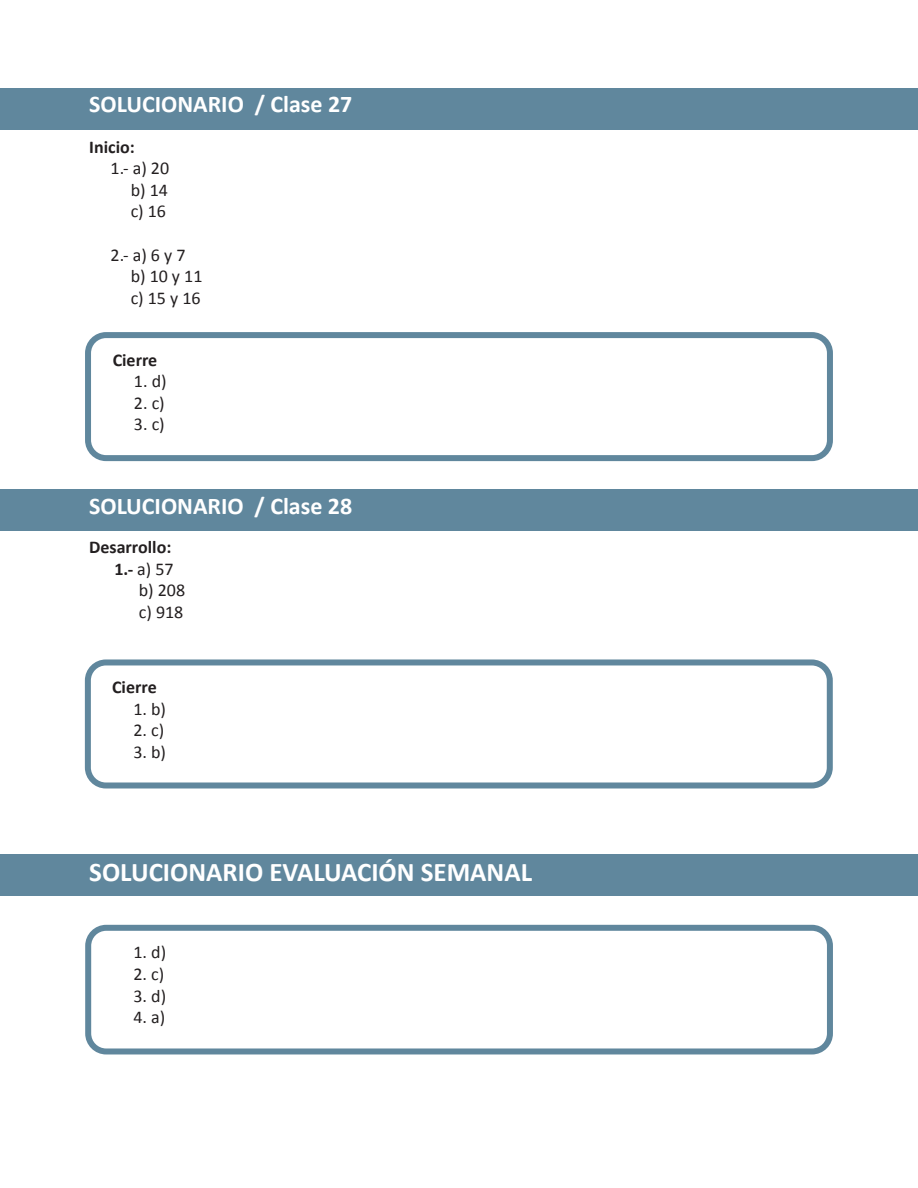
<style>
.page{position:relative;width:918px;height:1188px;background:#fff}
.page>*{position:absolute;margin:0;border:0;box-sizing:border-box;transform-origin:0 0}
.t1{font:700 27px "Calibri";color:#fff}
.t2{font:700 24px "Calibri";color:#fff}
.t3{font:18px "Calibri";color:#231f20}
.t4{font:700 18px "Calibri";color:#231f20}
.s1{font-weight:700}
</style>
<div class="page">
<div style="left:0;top:88px;width:918px;height:42px;background:#60879d"></div>
<div style="left:85px;top:332px;width:748px;height:129px;border:6px solid #60879d;border-radius:18px"></div>
<div style="left:0;top:490px;width:918px;height:41px;background:#60879d"></div>
<div style="left:85px;top:659px;width:748px;height:129px;border:6px solid #60879d;border-radius:18px"></div>
<div style="left:0;top:855px;width:918px;height:41px;background:#60879d"></div>
<div style="left:85px;top:925px;width:748px;height:129px;border:6px solid #60879d;border-radius:18px"></div>
<p class="t2" style="left:89px;top:87px;width:265px">SOLUCIONARIO / Clase 27</p>
<p class="t4" style="left:89px;top:134px;width:47px">Inicio:</p>
<p class="t3" style="left:111px;top:157px;width:60px">1.- a) 20</p>
<p class="t3" style="left:131px;top:179px;width:39px">b) 14</p>
<p class="t3" style="left:131px;top:200px;width:37px">c) 16</p>
<p class="t3" style="left:111px;top:243px;width:76px">2.- a) 6 y 7</p>
<p class="t3" style="left:131px;top:265px;width:73px">b) 10 y 11</p>
<p class="t3" style="left:131px;top:287px;width:71px">c) 15 y 16</p>
<p class="t4" style="left:113px;top:347px;width:46px">Cierre</p>
<p class="t3" style="left:134px;top:370px;width:34px">1. d)</p>
<p class="t3" style="left:134px;top:392px;width:32px">2. c)</p>
<p class="t3" style="left:134px;top:413px;width:32px">3. c)</p>
<p class="t2" style="left:89px;top:489px;width:265px">SOLUCIONARIO / Clase 28</p>
<p class="t4" style="left:89px;top:534px;width:84px">Desarrollo:</p>
<p class="t3" style="left:114px;top:558px;width:61px"><span class="s1">1.-</span> a) 57</p>
<p class="t3" style="left:139px;top:579px;width:48px">b) 208</p>
<p class="t3" style="left:139px;top:601px;width:46px">c) 918</p>
<p class="t4" style="left:112px;top:674px;width:46px">Cierre</p>
<p class="t3" style="left:133px;top:697px;width:34px">1. b)</p>
<p class="t3" style="left:133px;top:719px;width:32px">2. c)</p>
<p class="t3" style="left:133px;top:741px;width:34px">3. b)</p>
<p class="t1" style="left:89px;top:853px;width:444px">SOLUCIONARIO EVALUACIÓN SEMANAL</p>
<p class="t3" style="left:134px;top:941px;width:34px">1. d)</p>
<p class="t3" style="left:134px;top:963px;width:32px">2. c)</p>
<p class="t3" style="left:134px;top:984px;width:34px">3. d)</p>
<p class="t3" style="left:134px;top:1006px;width:33px">4. a)</p>
</div>
